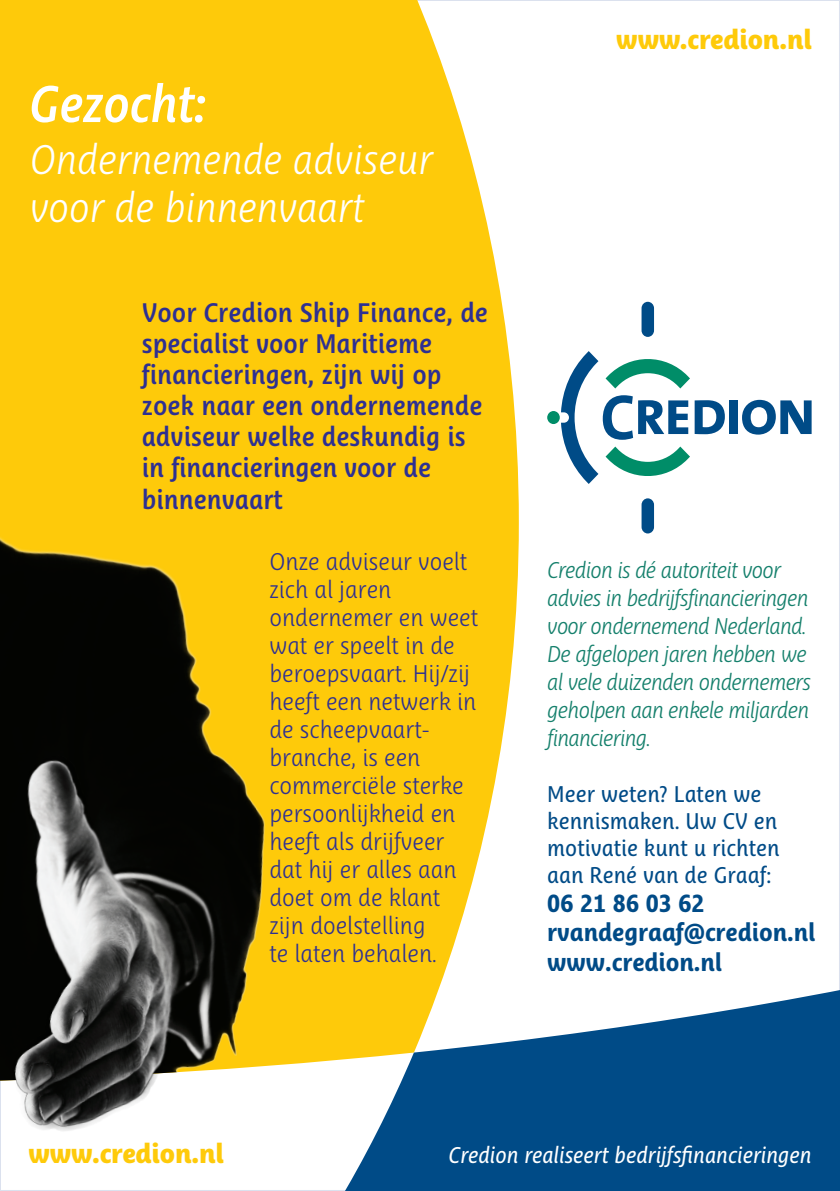
<style>
.page{position:relative;width:840px;height:1191px;background:#fff}
.page>*{position:absolute;margin:0;border:0;box-sizing:border-box;transform-origin:0 0}
.t1{font:italic 600 50px "Ayita Pro";color:#fff}
.t2{font:italic 300 40px/47.6px "Ayita Pro";color:#fff}
.t3{font:600 26px/31.2px "Ayita Pro";color:#2e3092}
.t4{font:900 26px "Ayita Pro";color:#feca0a}
.t5{font:700 24px/29.4px "Ayita Pro";color:#004b87}
.t6{font:300 23.4px/28px "Ayita Pro";color:#2e3092}
.t7{font:italic 300 22px/28px "Ayita Pro";letter-spacing:-.03em;color:#15806c}
.t8{font:22px/27px "Ayita Pro";color:#004b87}
.t9{font:italic 22px "Ayita Pro";color:#fff}
</style>
<div class="page">
<svg style="left:0;top:0;width:518px;height:458px;fill:#feca0a"></svg>
<svg style="left:614px;top:990px;width:225px;height:201px;fill:#004b87"></svg>
<img style="left:0;top:458px;width:614px;height:733px">
<div style="left:641px;top:302px;width:12px;height:35px;background:#004b87;border-radius:6px"></div>
<div style="left:547px;top:411px;width:12px;height:13px;background:#008d68;border-radius:50%"></div>
<div style="left:641px;top:498px;width:12px;height:35px;background:#004b87;border-radius:6px"></div>
<svg style="left:560px;top:351px;width:164px;height:133px"></svg>
<div style="left:729px;top:400px;width:8px;height:34px;background:#004b87"></div>
<svg style="left:742px;top:400px;width:69px;height:34px"></svg>
<h1 class="t1" style="left:30px;top:75px;width:179px">Gezocht:</h1>
<h2 class="t2" style="left:30px;top:136px;width:404px">Ondernemende adviseur voor de binnenvaart</h2>
<p class="t3" style="left:142px;top:296px;width:347px">Voor Credion Ship Finance, de specialist voor Maritieme financieringen, zijn wij op zoek naar een ondernemende adviseur welke deskundig is in financieringen voor de binnenvaart</p>
<p class="t6" style="left:269px;top:547px;width:210px">Onze adviseur voelt zich al jaren ondernemer en weet wat er speelt in de beroepsvaart. Hij/zij heeft een netwerk in de scheepvaart&shy;branche, is een commerciële sterke persoonlijkheid en heeft als drijfveer dat hij er alles aan doet om de klant zijn doelstelling<br>te laten behalen.</p>
<p class="t4" style="left:616px;top:24px;width:197px">www.credion.nl</p>
<p class="t7" style="left:547px;top:556px;width:265px">Credion is dé autoriteit voor advies in bedrijfsfinancieringen voor ondernemend Nederland.<br>De afgelopen jaren hebben we al vele duizenden ondernemers geholpen aan enkele miljarden financiering.</p>
<p class="t8" style="left:547px;top:780px;width:234px">Meer weten? Laten we kennismaken. Uw CV en motivatie kunt u richten aan René van de Graaf:</p>
<p class="t5" style="left:547px;top:888px;width:269px">06 21 86 03 62 rvandegraaf@credion.nl www.credion.nl</p>
<p class="t4" style="left:28px;top:1137px;width:197px">www.credion.nl</p>
<p class="t9" style="left:448px;top:1142px;width:364px">Credion realiseert bedrijfsfinancieringen</p>
</div>
